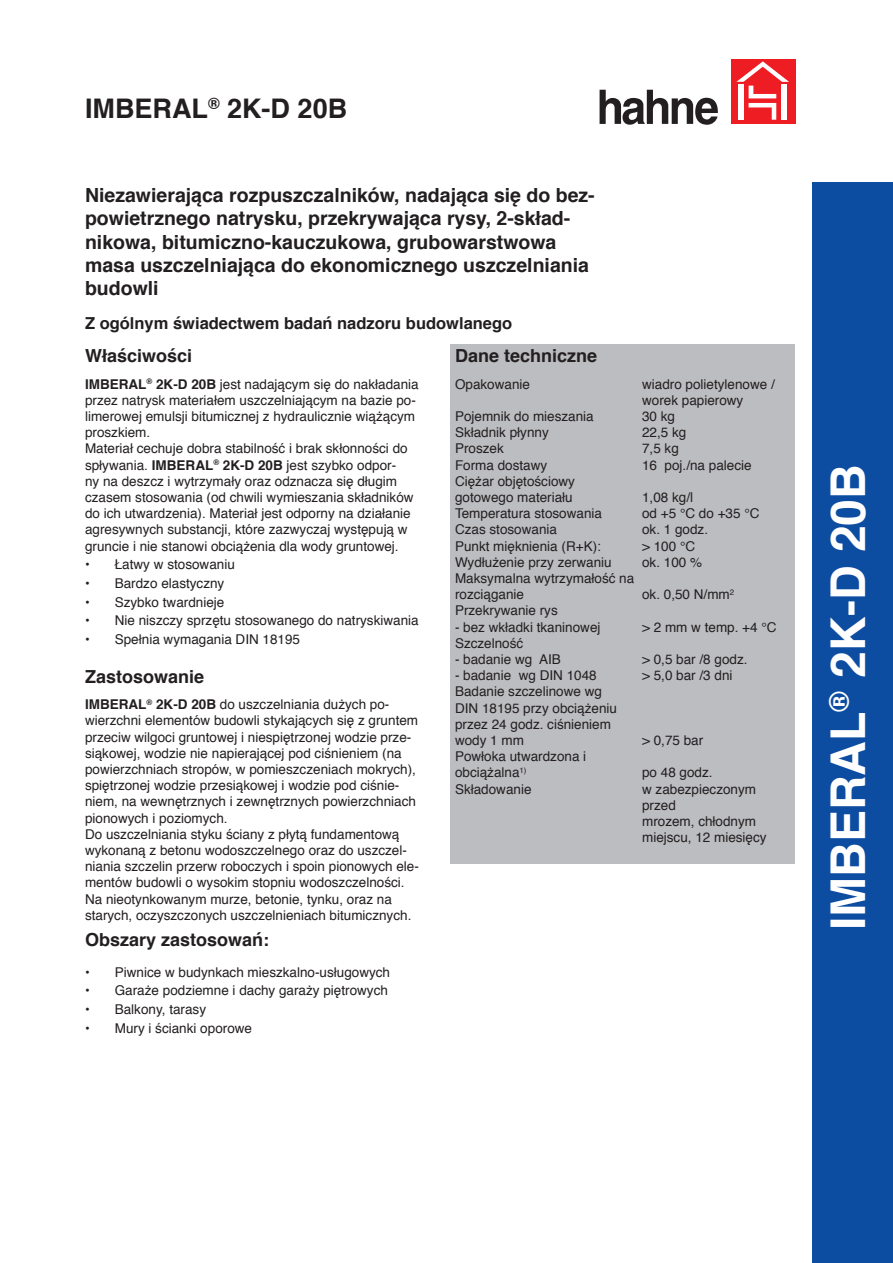
<style>
.page{position:relative;width:893px;height:1263px;background:#fff}
.page>*{position:absolute;margin:0;border:0;box-sizing:border-box;transform-origin:0 0}
.t1{font:700 48px "Helvetica";color:#fff}
.t2{font:700 27px "Helvetica";color:#231f20}
.t3{font:700 19.5px/23.4px "Helvetica";color:#231f20}
.t4{font:700 18px "Helvetica";color:#231f20}
.t5{font:700 16.5px "Helvetica";color:#231f20}
.t6{font:13.5px/16.2px "Helvetica";color:#231f20}
.t7{font:700 13.5px "Helvetica";color:#231f20}
.s1{font-weight:700}
</style>
<div class="page">
<div style="left:731px;top:60px;width:64px;height:64px;background:#ee1d23"></div>
<svg style="left:736px;top:61px;width:53px;height:59px"></svg>
<div style="left:738px;top:84px;width:6px;height:36px;background:#fff"></div>
<div style="left:782px;top:84px;width:5px;height:36px;background:#fff"></div>
<svg style="left:600px;top:90px;width:118px;height:35px"></svg>
<div style="left:812px;top:183px;width:81px;height:1080px;background:#0d4da1"></div>
<div style="left:451px;top:344px;width:344px;height:30px;background:#bcbdc0"></div>
<div style="left:451px;top:374px;width:344px;height:473px;background:#bcbdc0"></div>
<div style="left:451px;top:846px;width:344px;height:17px;background:#bcbdc0"></div>
<p class="t2" style="left:85px;top:87px;width:264px">IMBERAL<sup>®</sup> 2K-D 20B</p>
<p class="t3" style="left:85px;top:183px;width:511px">Niezawierająca rozpuszczalników, nadająca się do bez&shy;powietrznego natrysku, przekrywająca rysy, 2-skład&shy;nikowa, bitumiczno-kauczukowa, grubowarstwowa masa uszczelniająca do ekonomicznego uszczelniania budowli</p>
<p class="t5" style="left:85px;top:310px;width:429px">Z ogólnym świadectwem badań nadzoru budowlanego</p>
<p class="t4" style="left:85px;top:341px;width:109px">Właściwości</p>
<p class="t6" style="left:85px;top:376px;width:335px"><span class="s1">IMBERAL</span><sup>®</sup> <span class="s1">2K-D 20B</span> jest nadającym się do nakładania przez natrysk materiałem uszczelniającym na bazie po&shy;limerowej emulsji bitumicznej z hydraulicznie wiążącym proszkiem.</p>
<p class="t6" style="left:85px;top:441px;width:330px">Materiał cechuje dobra stabilność i brak skłonności do spływania. <span class="s1">IMBERAL</span><sup>®</sup> <span class="s1">2K-D 20B</span> jest szybko odpor&shy;ny na deszcz i wytrzymały oraz odznacza się długim czasem stosowania (od chwili wymieszania składników do ich utwardzenia). Materiał jest odporny na działanie agresywnych substancji, które zazwyczaj występują w gruncie i nie stanowi obciążenia dla wody gruntowej.</p>
<p class="t7" style="left:85px;top:554px;width:6px">•</p>
<p class="t6" style="left:115px;top:557px;width:122px">Łatwy w stosowaniu</p>
<p class="t7" style="left:85px;top:572px;width:6px">•</p>
<p class="t6" style="left:115px;top:575px;width:111px">Bardzo elastyczny</p>
<p class="t7" style="left:85px;top:591px;width:6px">•</p>
<p class="t6" style="left:115px;top:594px;width:111px">Szybko twardnieje</p>
<p class="t7" style="left:85px;top:609px;width:6px">•</p>
<p class="t6" style="left:115px;top:613px;width:305px">Nie niszczy sprzętu stosowanego do natryskiwania</p>
<p class="t7" style="left:85px;top:628px;width:6px">•</p>
<p class="t6" style="left:115px;top:631px;width:187px">Spełnia wymagania DIN 18195</p>
<p class="t4" style="left:85px;top:662px;width:121px">Zastosowanie</p>
<p class="t6" style="left:85px;top:697px;width:335px"><span class="s1">IMBERAL</span><sup>®</sup> <span class="s1">2K-D 20B</span> do uszczelniania dużych po&shy;wierzchni elementów budowli stykających się z gruntem przeciw wilgoci gruntowej i niespiętrzonej wodzie prze&shy;siąkowej, wodzie nie napierającej pod ciśnieniem (na powierzchniach stropów, w pomieszczeniach mokrych), spiętrzonej wodzie przesiąkowej i wodzie pod ciśnie&shy;niem, na wewnętrznych i zewnętrznych powierzchniach pionowych i poziomych.</p>
<p class="t6" style="left:85px;top:826px;width:335px">Do uszczelniania styku ściany z płytą fundamentową wykonaną z betonu wodoszczelnego oraz do uszczel&shy;niania szczelin przerw roboczych i spoin pionowych ele&shy;mentów budowli o wysokim stopniu wodoszczelności.</p>
<p class="t6" style="left:85px;top:891px;width:328px">Na nieotynkowanym murze, betonie, tynku, oraz na starych, oczyszczonych uszczelnieniach bitumicznych.</p>
<p class="t4" style="left:85px;top:925px;width:186px">Obszary zastosowań:</p>
<p class="t7" style="left:85px;top:961px;width:6px">•</p>
<p class="t6" style="left:115px;top:964px;width:277px">Piwnice w budynkach mieszkalno-usługowych</p>
<p class="t7" style="left:85px;top:980px;width:6px">•</p>
<p class="t6" style="left:115px;top:983px;width:275px">Garaże podziemne i dachy garaży piętrowych</p>
<p class="t7" style="left:85px;top:998px;width:6px">•</p>
<p class="t6" style="left:115px;top:1001px;width:93px">Balkony, tarasy</p>
<p class="t7" style="left:85px;top:1017px;width:6px">•</p>
<p class="t6" style="left:115px;top:1020px;width:139px">Mury i ścianki oporowe</p>
<p class="t4" style="left:455px;top:341px;width:144px">Dane techniczne</p>
<p class="t6" style="left:455px;top:376px;width:77px">Opakowanie</p>
<p class="t6" style="left:455px;top:409px;width:140px">Pojemnik do mieszania</p>
<p class="t6" style="left:455px;top:425px;width:95px">Składnik płynny</p>
<p class="t6" style="left:455px;top:441px;width:50px">Proszek</p>
<p class="t6" style="left:455px;top:457px;width:94px">Forma dostawy</p>
<p class="t6" style="left:455px;top:473px;width:122px">Ciężar objętościowy</p>
<p class="t6" style="left:455px;top:490px;width:119px">gotowego materiału</p>
<p class="t6" style="left:455px;top:506px;width:149px">Temperatura stosowania</p>
<p class="t6" style="left:455px;top:522px;width:104px">Czas stosowania</p>
<p class="t6" style="left:455px;top:538px;width:147px">Punkt mięknienia (R+K):</p>
<p class="t6" style="left:455px;top:554px;width:158px">Wydłużenie przy zerwaniu</p>
<p class="t6" style="left:455px;top:571px;width:181px">Maksymalna wytrzymałość na</p>
<p class="t6" style="left:455px;top:587px;width:71px">rozciąganie</p>
<p class="t6" style="left:455px;top:603px;width:104px">Przekrywanie rys</p>
<p class="t6" style="left:455px;top:619px;width:147px">- bez wkładki tkaninowej</p>
<p class="t6" style="left:455px;top:635px;width:70px">Szczelność</p>
<p class="t6" style="left:455px;top:652px;width:107px">- badanie wg AIB</p>
<p class="t6" style="left:455px;top:668px;width:143px">- badanie wg DIN 1048</p>
<p class="t6" style="left:455px;top:684px;width:149px">Badanie szczelinowe wg</p>
<p class="t6" style="left:455px;top:700px;width:164px">DIN 18195 przy obciążeniu</p>
<p class="t6" style="left:455px;top:716px;width:158px">przez 24 godz. ciśnieniem</p>
<p class="t6" style="left:455px;top:733px;width:71px">wody 1 mm</p>
<p class="t6" style="left:455px;top:749px;width:133px">Powłoka utwardzona i</p>
<p class="t6" style="left:455px;top:765px;width:73px">obciążalna<sup>1)</sup></p>
<p class="t6" style="left:455px;top:781px;width:78px">Składowanie</p>
<p class="t6" style="left:642px;top:376px;width:134px">wiadro polietylenowe /</p>
<p class="t6" style="left:642px;top:392px;width:103px">worek papierowy</p>
<p class="t6" style="left:642px;top:409px;width:35px">30 kg</p>
<p class="t6" style="left:642px;top:425px;width:46px">22,5 kg</p>
<p class="t6" style="left:642px;top:441px;width:38px">7,5 kg</p>
<p class="t6" style="left:642px;top:457px;width:111px">16 poj./na palecie</p>
<p class="t6" style="left:642px;top:490px;width:53px">1,08 kg/l</p>
<p class="t6" style="left:642px;top:506px;width:119px">od +5 °C do +35 °C</p>
<p class="t6" style="left:642px;top:522px;width:68px">ok. 1 godz.</p>
<p class="t6" style="left:642px;top:538px;width:55px">&gt; 100 °C</p>
<p class="t6" style="left:642px;top:554px;width:62px">ok. 100 %</p>
<p class="t6" style="left:642px;top:587px;width:94px">ok. 0,50 N/mm<sup>2</sup></p>
<p class="t6" style="left:642px;top:619px;width:136px">&gt; 2 mm w temp. +4 °C</p>
<p class="t6" style="left:642px;top:652px;width:107px">&gt; 0,5 bar /8 godz.</p>
<p class="t6" style="left:642px;top:668px;width:92px">&gt; 5,0 bar /3 dni</p>
<p class="t6" style="left:642px;top:733px;width:63px">&gt; 0,75 bar</p>
<p class="t6" style="left:642px;top:765px;width:72px">po 48 godz.</p>
<p class="t6" style="left:642px;top:781px;width:116px">w zabezpieczonym przed</p>
<p class="t6" style="left:642px;top:814px;width:116px">mrozem, chłodnym</p>
<p class="t6" style="left:642px;top:830px;width:126px">miejscu, 12 miesięcy</p>
<p class="t1" style="left:810px;top:930px;width:467px;rotate:-90deg">IMBERAL<sup>®</sup> 2K-D 20B</p>
</div>
